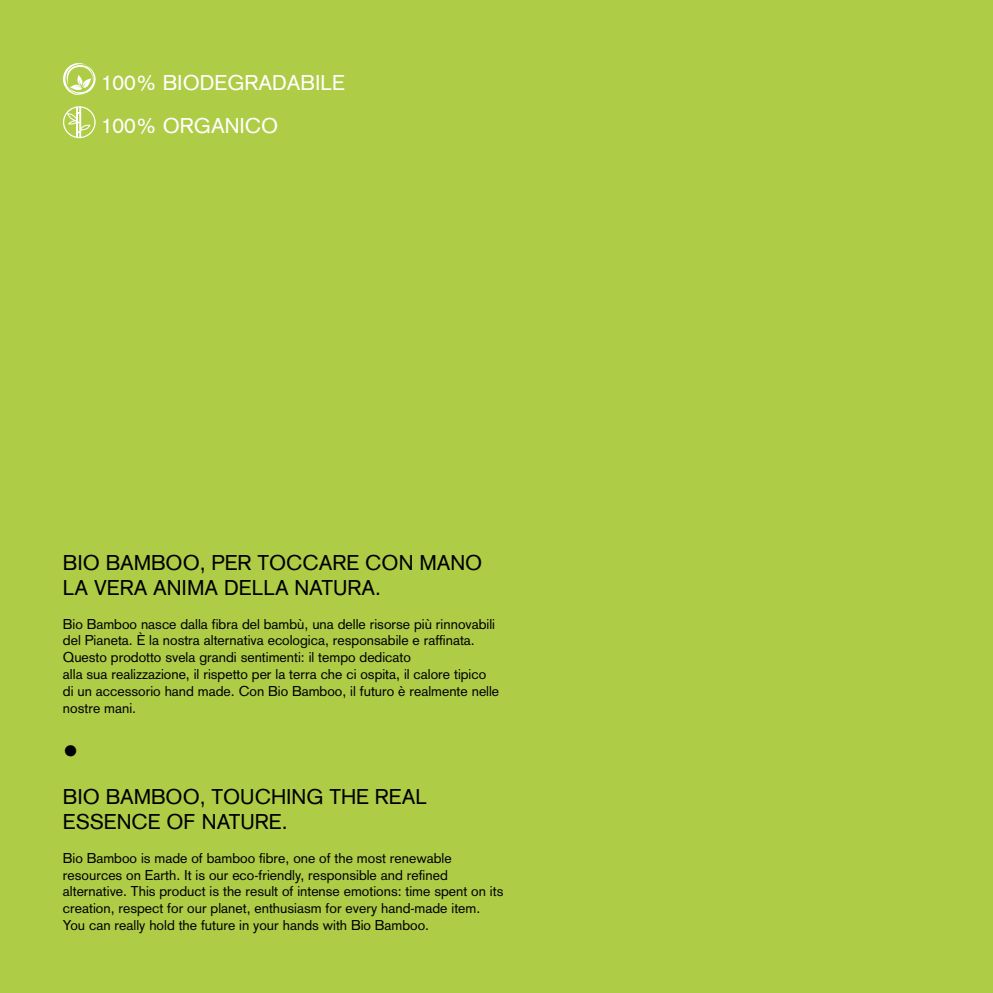
<style>
.page{position:relative;width:993px;height:993px;background:#fff}
.page>*{position:absolute;margin:0;border:0;box-sizing:border-box;transform-origin:0 0}
.t1{font:31.5px "Akzidenz Grotesk";color:#000}
.t2{font:21px/25.2px "Akzidenz Grotesk";color:#000}
.t3{font:21px/43.2px "Akzidenz Grotesk";color:#fff}
.t4{font:14px/16.8px "Akzidenz Grotesk";color:#000}
</style>
<div class="page">
<div style="left:0;top:0;width:992px;height:992px;background:#afcc46"></div>
<svg style="left:63px;top:63px;width:33px;height:33px"></svg>
<svg style="left:63px;top:106px;width:33px;height:32px"></svg>
<h2 class="t3" style="left:101px;top:61px;width:245px">100% BIODEGRADABILE<br>100% ORGANICO</h2>
<h2 class="t2" style="left:63px;top:549px;width:421px">BIO BAMBOO, PER TOCCARE CON MANO<br>LA VERA ANIMA DELLA NATURA.</h2>
<p class="t4" style="left:63px;top:615px;width:437px">Bio Bamboo nasce dalla fibra del bambù, una delle risorse più rinnovabili del Pianeta. È la nostra alternativa ecologica, responsabile e raffinata.<br>Questo prodotto svela grandi sentimenti: il tempo dedicato<br>alla sua realizzazione, il rispetto per la terra che ci ospita, il calore tipico di un accessorio hand made. Con Bio Bamboo, il futuro è realmente nelle nostre mani.</p>
<h1 class="t1" style="left:63px;top:732px;width:17px">•</h1>
<h2 class="t2" style="left:63px;top:783px;width:365px">BIO BAMBOO, TOUCHING THE REAL<br>ESSENCE OF NATURE.</h2>
<p class="t4" style="left:63px;top:849px;width:442px">Bio Bamboo is made of bamboo fibre, one of the most renewable resources on Earth. It is our eco-friendly, responsible and refined alternative. This product is the result of intense emotions: time spent on its creation, respect for our planet, enthusiasm for every hand-made item.<br>You can really hold the future in your hands with Bio Bamboo.</p>
</div>
